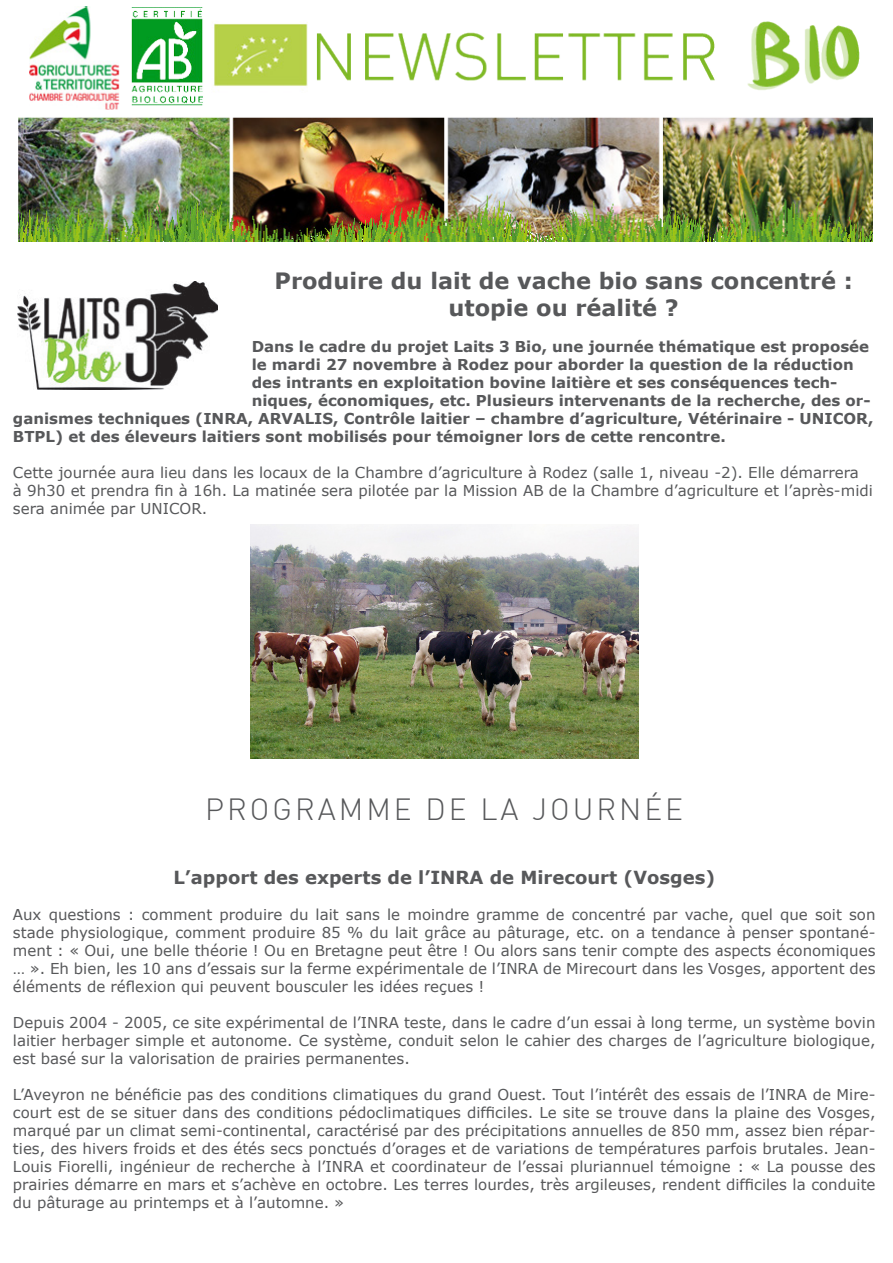
<style>
.page{position:relative;width:893px;height:1263px;background:#fff}
.page>*{position:absolute;margin:0;border:0;box-sizing:border-box;transform-origin:0 0}
.t1{font:300 30px "DIN";letter-spacing:.1em;color:#57585a}
.t2{font:700 22.5px/27px "Verdana";color:#57585a;text-align:center}
.t3{font:700 18px "Verdana";color:#57585a}
.t4{font:15px/18px "Verdana";color:#57585a;text-align:justify}
.t5{font:700 15px "Verdana";color:#57585a}
</style>
<div class="page">
<img style="left:18px;top:6px;width:854px;height:236px">
<img style="left:250px;top:525px;width:388px;height:234px">
<img style="left:18px;top:281px;width:199px;height:108px">
<p class="t2" style="left:274px;top:266px;width:580px">Produire du lait de vache bio sans concentré : utopie ou réalité ?</p>
<p class="t5" style="left:252px;top:335px;width:619px">Dans le cadre du projet Laits 3 Bio, une journée thématique est proposée</p>
<p class="t5" style="left:252px;top:353px;width:604px">le mardi 27 novembre à Rodez pour aborder la question de la réduction</p>
<p class="t5" style="left:252px;top:371px;width:587px">des intrants en exploitation bovine laitière et ses conséquences tech-</p>
<p class="t5" style="left:252px;top:389px;width:620px">niques, économiques, etc. Plusieurs intervenants de la recherche, des or-</p>
<p class="t5" style="left:13px;top:407px;width:862px">ganismes techniques (INRA, ARVALIS, Contrôle laitier – chambre d’agriculture, Vétérinaire - UNICOR,</p>
<p class="t5" style="left:13px;top:425px;width:714px">BTPL) et des éleveurs laitiers sont mobilisés pour témoigner lors de cette rencontre.</p>
<p class="t4" style="left:13px;top:463px;width:861px;text-align:left">Cette journée aura lieu dans les locaux de la Chambre d’agriculture à Rodez (salle 1, niveau -2). Elle démarrera<br>à 9h30 et prendra fin à 16h. La matinée sera pilotée par la Mission AB de la Chambre d’agriculture et l’après-midi sera animée par UNICOR.</p>
<p class="t1" style="left:205px;top:790px;width:479px">PROGRAMME DE LA JOURNÉE</p>
<p class="t3" style="left:173px;top:865px;width:543px">L’apport des experts de l’INRA de Mirecourt (Vosges)</p>
<p class="t4" style="left:13px;top:906px;width:864px">Aux questions : comment produire du lait sans le moindre gramme de concentré par vache, quel que soit son stade physiologique, comment produire 85 % du lait grâce au pâturage, etc. on a tendance à penser spontané&shy;ment : « Oui, une belle théorie ! Ou en Bretagne peut être ! Ou alors sans tenir compte des aspects économiques … ». Eh bien, les 10 ans d’essais sur la ferme expérimentale de l’INRA de Mirecourt dans les Vosges, apportent des éléments de réflexion qui peuvent bousculer les idées reçues !</p>
<p class="t4" style="left:13px;top:1014px;width:864px">Depuis 2004 - 2005, ce site expérimental de l’INRA teste, dans le cadre d’un essai à long terme, un système bovin laitier herbager simple et autonome. Ce système, conduit selon le cahier des charges de l’agriculture biologique, est basé sur la valorisation de prairies permanentes.</p>
<p class="t4" style="left:13px;top:1086px;width:864px">L’Aveyron ne bénéficie pas des conditions climatiques du grand Ouest. Tout l’intérêt des essais de l’INRA de Mire&shy;court est de se situer dans des conditions pédoclimatiques difficiles. Le site se trouve dans la plaine des Vosges, marqué par un climat semi-continental, caractérisé par des précipitations annuelles de 850 mm, assez bien répar&shy;ties, des hivers froids et des étés secs ponctués d’orages et de variations de températures parfois brutales. Jean-Louis Fiorelli, ingénieur de recherche à l’INRA et coordinateur de l’essai pluriannuel témoigne : « La pousse des prairies démarre en mars et s’achève en octobre. Les terres lourdes, très argileuses, rendent difficiles la conduite du pâturage au printemps et à l’automne. »</p>
</div>
